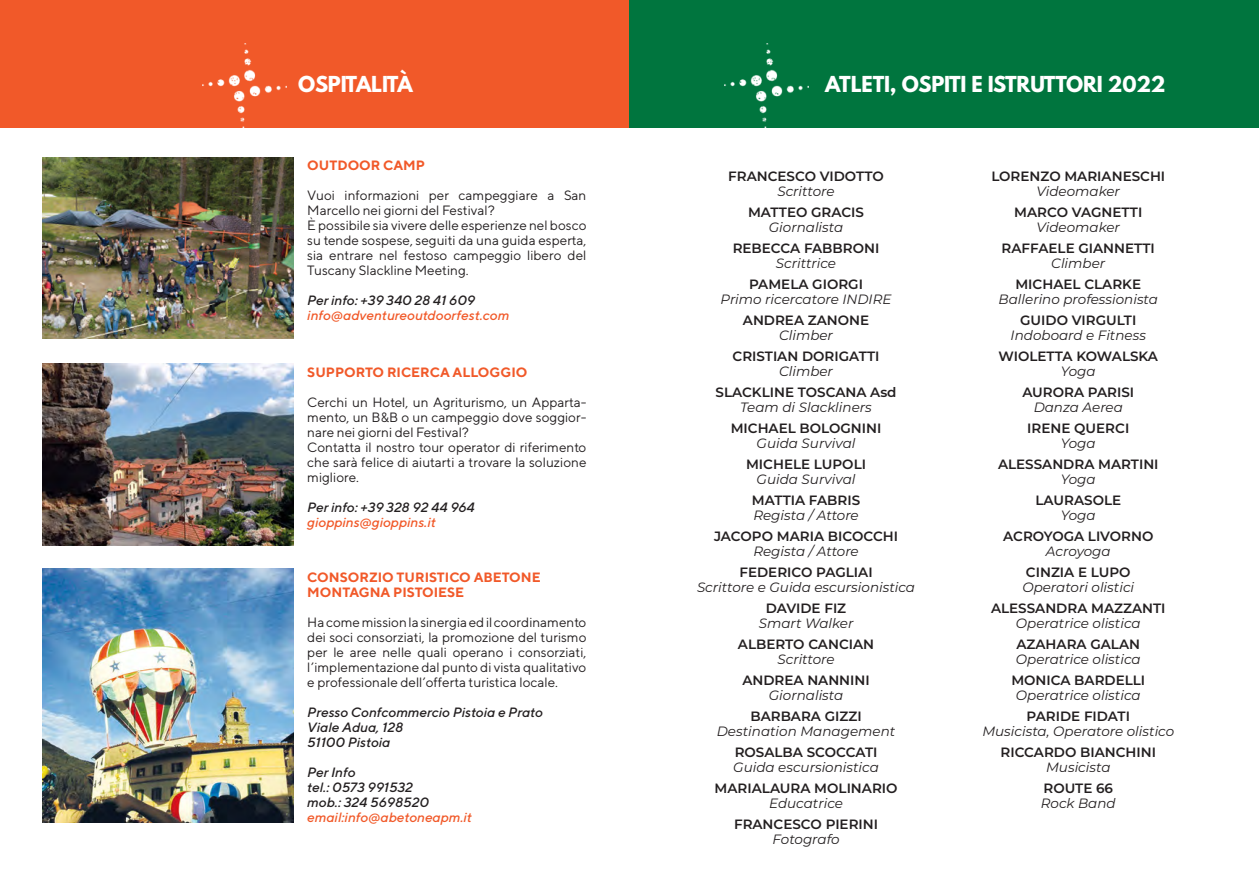
<style>
.page{position:relative;width:1259px;height:893px;background:#fff}
.page>*{position:absolute;margin:0;border:0;box-sizing:border-box;transform-origin:0 0}
.t1{font:700 19.5px "League Spartan";letter-spacing:-.01em;color:#fff}
.t2{font:13.5px/15px "TT Norms";color:#231f20;text-align:justify}
.t3{font:600 13.5px "Montserrat";color:#231f20}
.t4{font:italic 13.5px "Montserrat";color:#231f20}
.t5{font:italic 500 13.5px "TT Norms";color:#231f20}
.t6{font:700 13.5px "TT Norms";color:#f15929}
.t7{font:italic 500 13.5px "TT Norms";color:#f15929}
</style>
<div class="page">
<div style="left:628px;top:0;width:631px;height:128px;background:#00753e"></div>
<div style="left:0;top:0;width:628px;height:128px;background:#f15929"></div>
<img style="left:43px;top:157px;width:250px;height:182px">
<img style="left:43px;top:364px;width:250px;height:181px">
<img style="left:43px;top:569px;width:250px;height:253px">
<img style="left:202px;top:44px;width:84px;height:84px">
<img style="left:725px;top:44px;width:83px;height:84px">
<p class="t1" style="left:298px;top:69px;width:116px">OSPITALITÀ</p>
<p class="t1" style="left:825px;top:69px;width:342px">ATLETI, OSPITI E ISTRUTTORI 2022</p>
<p class="t6" style="left:307px;top:157px;width:119px">OUTDOOR CAMP</p>
<p class="t2" style="left:307px;top:188px;width:281px">Vuoi informazioni per campeggiare a San<br>Marcello nei giorni del Festival?</p>
<p class="t2" style="left:307px;top:218px;width:281px">È possibile sia vivere delle esperienze nel bosco su tende sospese, seguiti da una guida esperta, sia entrare nel festoso campeggio libero del Tuscany Slackline Meeting.</p>
<p class="t5" style="left:307px;top:292px;width:169px">Per info: +39 340 28 41 609</p>
<p class="t7" style="left:307px;top:307px;width:204px">info@adventureoutdoorfest.com</p>
<p class="t6" style="left:307px;top:363px;width:222px">SUPPORTO RICERCA ALLOGGIO</p>
<p class="t2" style="left:307px;top:394px;width:281px">Cerchi un Hotel, un Agriturismo, un Apparta&shy;mento, un B&amp;B o un campeggio dove soggior&shy;nare nei giorni del Festival?</p>
<p class="t2" style="left:307px;top:439px;width:281px">Contatta il nostro tour operator di riferimento che sarà felice di aiutarti a trovare la soluzione migliore.</p>
<p class="t5" style="left:307px;top:499px;width:169px">Per info: +39 328 92 44 964</p>
<p class="t7" style="left:307px;top:514px;width:130px">gioppins@gioppins.it</p>
<p class="t6" style="left:307px;top:568px;width:235px">CONSORZIO TURISTICO ABETONE</p>
<p class="t6" style="left:307px;top:583px;width:158px">MONTAGNA PISTOIESE</p>
<p class="t2" style="left:307px;top:614px;width:281px">Ha come mission la sinergia ed il coordinamento dei soci consorziati, la promozione del turismo per le aree nelle quali operano i consorziati, l’implementazione dal punto di vista qualitativo e professionale dell’offerta turistica locale.</p>
<p class="t5" style="left:307px;top:703px;width:237px">Presso Confcommercio Pistoia e Prato</p>
<p class="t5" style="left:307px;top:718px;width:97px">Viale Adua, 128</p>
<p class="t5" style="left:307px;top:733px;width:85px">51100 Pistoia</p>
<p class="t5" style="left:307px;top:763px;width:50px">Per Info</p>
<p class="t5" style="left:307px;top:778px;width:107px">tel.: 0573 991532</p>
<p class="t5" style="left:307px;top:793px;width:123px">mob.: 324 5698520</p>
<p class="t7" style="left:307px;top:808px;width:166px">email:info@abetoneapm.it</p>
<p class="t3" style="left:728px;top:166px;width:157px">FRANCESCO VIDOTTO</p>
<p class="t4" style="left:777px;top:182px;width:59px">Scrittore</p>
<p class="t3" style="left:748px;top:202px;width:117px">MATTEO GRACIS</p>
<p class="t4" style="left:769px;top:218px;width:76px">Giornalista</p>
<p class="t3" style="left:732px;top:238px;width:148px">REBECCA FABBRONI</p>
<p class="t4" style="left:776px;top:254px;width:62px">Scrittrice</p>
<p class="t3" style="left:749px;top:274px;width:115px">PAMELA GIORGI</p>
<p class="t4" style="left:720px;top:290px;width:172px">Primo ricercatore INDIRE</p>
<p class="t3" style="left:743px;top:310px;width:128px">ANDREA ZANONE</p>
<p class="t4" style="left:779px;top:326px;width:56px">Climber</p>
<p class="t3" style="left:732px;top:346px;width:148px">CRISTIAN DORIGATTI</p>
<p class="t4" style="left:779px;top:362px;width:56px">Climber</p>
<p class="t3" style="left:715px;top:382px;width:182px">SLACKLINE TOSCANA Asd</p>
<p class="t4" style="left:740px;top:398px;width:133px">Team di Slackliners</p>
<p class="t3" style="left:730px;top:418px;width:152px">MICHAEL BOLOGNINI</p>
<p class="t4" style="left:756px;top:434px;width:100px">Guida Survival</p>
<p class="t3" style="left:746px;top:454px;width:122px">MICHELE LUPOLI</p>
<p class="t4" style="left:756px;top:470px;width:100px">Guida Survival</p>
<p class="t3" style="left:752px;top:490px;width:110px">MATTIA FABRIS</p>
<p class="t4" style="left:753px;top:506px;width:107px">Regista / Attore</p>
<p class="t3" style="left:714px;top:526px;width:186px">JACOPO MARIA BICOCCHI</p>
<p class="t4" style="left:753px;top:542px;width:107px">Regista / Attore</p>
<p class="t3" style="left:739px;top:562px;width:135px">FEDERICO PAGLIAI</p>
<p class="t4" style="left:697px;top:578px;width:220px">Scrittore e Guida escursionistica</p>
<p class="t3" style="left:766px;top:598px;width:82px">DAVIDE FIZ</p>
<p class="t4" style="left:758px;top:614px;width:96px">Smart Walker</p>
<p class="t3" style="left:738px;top:634px;width:138px">ALBERTO CANCIAN</p>
<p class="t4" style="left:777px;top:650px;width:59px">Scrittore</p>
<p class="t3" style="left:742px;top:670px;width:129px">ANDREA NANNINI</p>
<p class="t4" style="left:769px;top:686px;width:76px">Giornalista</p>
<p class="t3" style="left:750px;top:706px;width:113px">BARBARA GIZZI</p>
<p class="t4" style="left:717px;top:722px;width:180px">Destination Management</p>
<p class="t3" style="left:734px;top:742px;width:144px">ROSALBA SCOCCATI</p>
<p class="t4" style="left:733px;top:758px;width:147px">Guida escursionistica</p>
<p class="t3" style="left:714px;top:778px;width:184px">MARIALAURA MOLINARIO</p>
<p class="t4" style="left:769px;top:794px;width:75px">Educatrice</p>
<p class="t3" style="left:734px;top:814px;width:146px">FRANCESCO PIERINI</p>
<p class="t4" style="left:772px;top:830px;width:69px">Fotografo</p>
<p class="t3" style="left:991px;top:166px;width:175px">LORENZO MARIANESCHI</p>
<p class="t4" style="left:1036px;top:182px;width:85px">Videomaker</p>
<p class="t3" style="left:1014px;top:202px;width:129px">MARCO VAGNETTI</p>
<p class="t4" style="left:1036px;top:218px;width:85px">Videomaker</p>
<p class="t3" style="left:1001px;top:238px;width:155px">RAFFAELE GIANNETTI</p>
<p class="t4" style="left:1051px;top:254px;width:56px">Climber</p>
<p class="t3" style="left:1015px;top:274px;width:127px">MICHAEL CLARKE</p>
<p class="t4" style="left:998px;top:290px;width:161px">Ballerino professionista</p>
<p class="t3" style="left:1020px;top:310px;width:118px">GUIDO VIRGULTI</p>
<p class="t4" style="left:1010px;top:326px;width:137px">Indoboard e Fitness</p>
<p class="t3" style="left:998px;top:346px;width:161px">WIOLETTA KOWALSKA</p>
<p class="t4" style="left:1061px;top:362px;width:36px">Yoga</p>
<p class="t3" style="left:1022px;top:382px;width:113px">AURORA PARISI</p>
<p class="t4" style="left:1033px;top:398px;width:91px">Danza Aerea</p>
<p class="t3" style="left:1027px;top:418px;width:103px">IRENE QUERCI</p>
<p class="t4" style="left:1061px;top:434px;width:36px">Yoga</p>
<p class="t3" style="left:998px;top:454px;width:162px">ALESSANDRA MARTINI</p>
<p class="t4" style="left:1061px;top:470px;width:36px">Yoga</p>
<p class="t3" style="left:1035px;top:490px;width:87px">LAURASOLE</p>
<p class="t4" style="left:1061px;top:506px;width:36px">Yoga</p>
<p class="t3" style="left:1003px;top:526px;width:152px">ACROYOGA LIVORNO</p>
<p class="t4" style="left:1046px;top:542px;width:66px">Acroyoga</p>
<p class="t3" style="left:1026px;top:562px;width:106px">CINZIA E LUPO</p>
<p class="t4" style="left:1022px;top:578px;width:113px">Operatori olistici</p>
<p class="t3" style="left:991px;top:598px;width:176px">ALESSANDRA MAZZANTI</p>
<p class="t4" style="left:1016px;top:614px;width:126px">Operatrice olistica</p>
<p class="t3" style="left:1016px;top:634px;width:125px">AZAHARA GALAN</p>
<p class="t4" style="left:1016px;top:650px;width:126px">Operatrice olistica</p>
<p class="t3" style="left:1011px;top:670px;width:135px">MONICA BARDELLI</p>
<p class="t4" style="left:1016px;top:686px;width:126px">Operatrice olistica</p>
<p class="t3" style="left:1026px;top:706px;width:105px">PARIDE FIDATI</p>
<p class="t4" style="left:982px;top:722px;width:193px">Musicista, Operatore olistico</p>
<p class="t3" style="left:1000px;top:742px;width:157px">RICCARDO BIANCHINI</p>
<p class="t4" style="left:1046px;top:758px;width:66px">Musicista</p>
<p class="t3" style="left:1043px;top:778px;width:71px">ROUTE 66</p>
<p class="t4" style="left:1041px;top:794px;width:76px">Rock Band</p>
</div>
